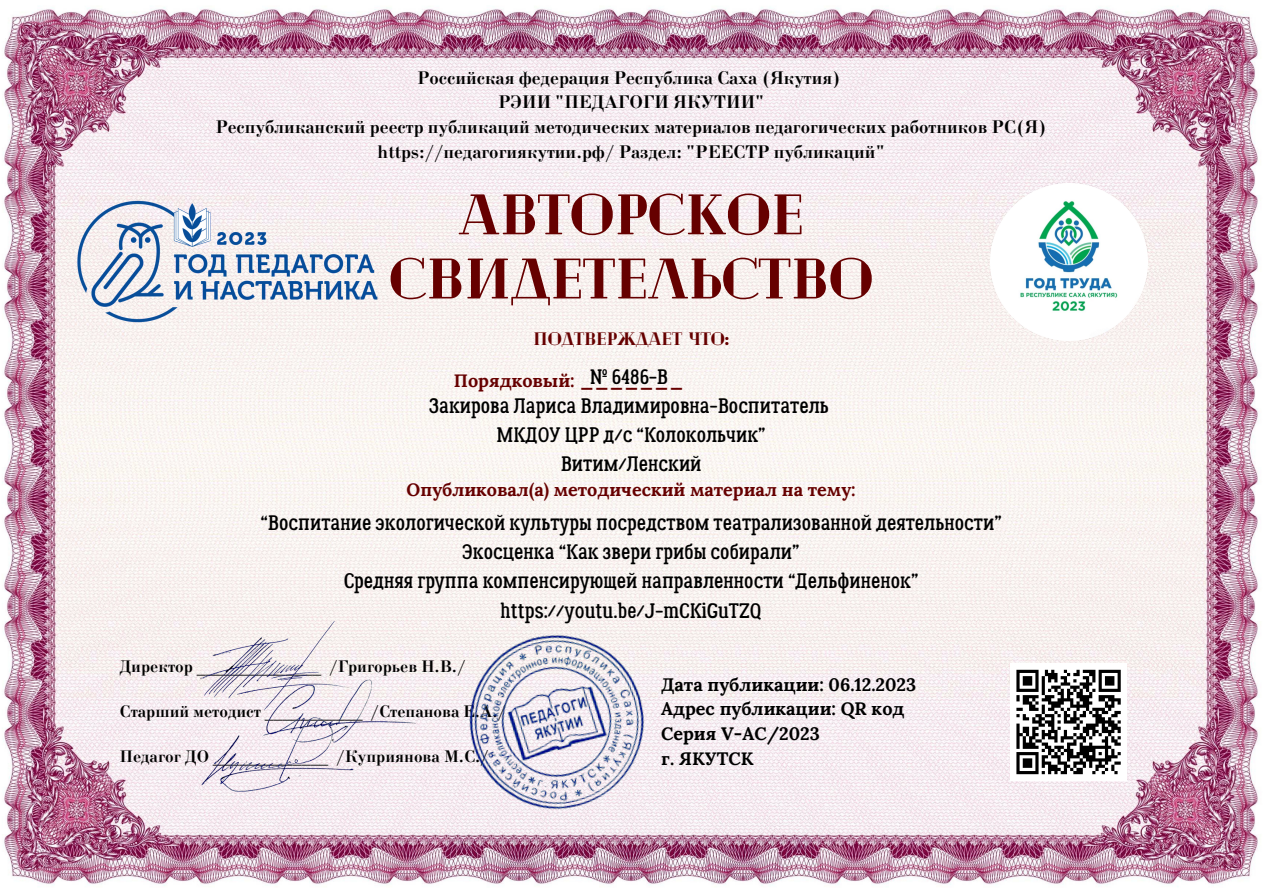
<style>
.page{position:relative;width:1263px;height:894px;background:#fff}
.page>*{position:absolute;margin:0;border:0;box-sizing:border-box;transform-origin:0 0}
.t1{font:900 57px/64.1px "Cheque";color:#600;text-align:center}
.t2{font:21px "Lumberjack";color:#000}
.t3{font:700 18px "New Standard";color:#000}
.t4{font:700 18px "Lora";color:#000}
.t5{font:700 18px "Lora";color:#600}
.t6{font:900 18px "Cheque";color:#600}
.t7{font:700 16.5px "New Standard";color:#000}
</style>
<div class="page">
<img style="left:2px;top:7px;width:1258px;height:880px">
<img style="left:200px;top:617px;width:158px;height:176px">
<img style="left:261px;top:676px;width:156px;height:70px">
<img style="left:454px;top:618px;width:207px;height:207px">
<div style="left:1010px;top:663px;width:117px;height:117px;background:#fff"></div>
<svg style="left:1016px;top:669px;width:105px;height:106px"></svg>
<img style="left:76px;top:200px;width:302px;height:123px">
<img style="left:990px;top:183px;width:158px;height:157px">
<p class="t3" style="left:417px;top:66px;width:425px">Российская федерация Республика Саха (Якутия)</p>
<p class="t3" style="left:498px;top:91px;width:268px">РЭИИ "ПЕДАГОГИ ЯКУТИИ"</p>
<p class="t3" style="left:215px;top:115px;width:833px">Республиканский реестр публикаций методических материалов педагогических работников РС(Я)</p>
<p class="t3" style="left:378px;top:140px;width:509px">https://педагогиякутии.рф/ Раздел: "РЕЕСТР публикаций"</p>
<p class="t1" style="left:389px;top:179px;width:486px">АВТОРСКОЕ<br>СВИДЕТЕЛЬСТВО</p>
<p class="t6" style="left:533px;top:326px;width:197px">Подтверждает что:</p>
<p class="t2" style="left:590px;top:363px;width:80px">№ 6486-В</p>
<p class="t2" style="left:429px;top:393px;width:401px">Закирова Лариса Владимировна-Воспитатель</p>
<p class="t2" style="left:497px;top:422px;width:271px">МКДОУ ЦРР д/с “Колокольчик”</p>
<p class="t2" style="left:561px;top:451px;width:142px">Витим/Ленский</p>
<p class="t5" style="left:454px;top:369px;width:232px">Порядковый: _______</p>
<p class="t5" style="left:407px;top:477px;width:451px">Опубликовал(а) методический материал на тему:</p>
<p class="t2" style="left:260px;top:509px;width:743px">“Воспитание экологической культуры посредством театрализованной деятельности”</p>
<p class="t2" style="left:463px;top:539px;width:339px">Экосценка “Как звери грибы собирали”</p>
<p class="t2" style="left:344px;top:568px;width:576px">Средняя группа компенсирующей направленности “Дельфиненок”</p>
<p class="t2" style="left:500px;top:597px;width:263px">https://youtu.be/J-mCKiGuTZQ</p>
<p class="t7" style="left:120px;top:655px;width:348px">Директор ______________ /Григорьев Н.В./</p>
<p class="t7" style="left:120px;top:700px;width:388px">Старший методист ___________ /Степанова Е.А./</p>
<p class="t7" style="left:120px;top:745px;width:371px">Педагог ДО _____________ /Куприянова М.С./</p>
<p class="t4" style="left:661px;top:672px;width:257px">Дата публикации: 06.12.2023</p>
<p class="t4" style="left:661px;top:697px;width:245px">Адрес публикации: QR код</p>
<p class="t4" style="left:661px;top:721px;width:160px">Серия V-АС/2023</p>
<p class="t4" style="left:661px;top:746px;width:94px">г. ЯКУТСК</p>
</div>
